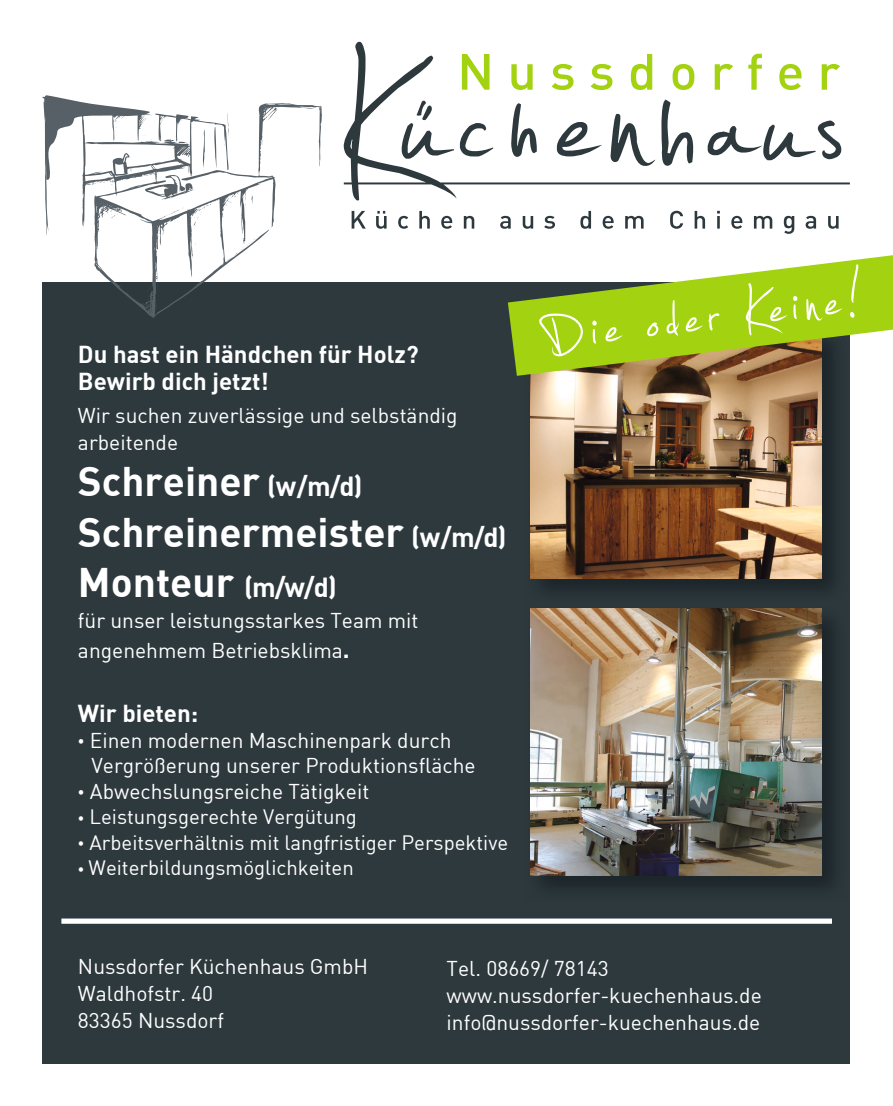
<style>
.page{position:relative;width:893px;height:1106px;background:#fff}
.page>*{position:absolute;margin:0;border:0;box-sizing:border-box;transform-origin:0 0}
.t1{font:108.3px "Jellyka Estryas Handwriting";color:#fff}
.t2{font:40.5px/50.6px "DIN Bold";color:#fff}
.t3{font:24px/27px "DIN Bold";color:#fff}
.t4{font:21px/27px "DIN";color:#fff}
.t5{font:20.4px "DIN";color:#fff}
.s1{font-size:27px}
.s2{font-family:"DIN Bold";font-size:24px}
.s3{font-family:"Kepler Std"}
</style>
<div class="page">
<div style="left:43px;top:282px;width:807px;height:781px;background:#2e393e"></div>
<svg style="left:343px;top:42px;width:507px;height:158px"></svg>
<svg style="left:462px;top:54px;width:378px;height:36px"></svg>
<svg style="left:352px;top:211px;width:487px;height:23px"></svg>
<svg style="left:43px;top:97px;width:279px;height:221px"></svg>
<div style="left:61px;top:918px;width:771px;height:5px;background:#fff"></div>
<img style="left:530px;top:608px;width:305px;height:280px">
<img style="left:530px;top:608px;width:291px;height:267px">
<img style="left:530px;top:376px;width:305px;height:215px">
<img style="left:530px;top:376px;width:291px;height:202px">
<svg style="left:508px;top:255px;width:385px;height:121px;fill:#a3d210"></svg>
<p class="t3" style="left:78px;top:339px;width:342px">Du hast ein Händchen für Holz?<br>Bewirb dich jetzt!</p>
<p class="t4" style="left:78px;top:402px;width:381px">Wir suchen zuverlässige und selbständig arbeitende</p>
<h2 class="t2" style="left:78px;top:455px;width:430px">Schreiner <span class="s1">(w/m/d)<br></span>Schreinermeister <span class="s1">(w/m/d)<br></span>Monteur <span class="s1">(m/w/d)</span></h2>
<p class="t4" style="left:78px;top:605px;width:342px;line-height:30px">für unser leistungsstarkes Team mit angenehmem Betriebsklima<span class="s2">.</span></p>
<p class="t3" style="left:78px;top:699px;width:122px">Wir bieten:</p>
<p class="t4" style="left:91px;top:727px;width:386px;line-height:25.5px;text-indent:-13px"><span class="s3">•</span> Einen modernen Maschinenpark durch<br>Vergrößerung unserer Produktionsfläche</p>
<p class="t4" style="left:78px;top:777px;width:293px"><span class="s3">•</span> Abwechslungsreiche Tätigkeit</p>
<p class="t5" style="left:78px;top:804px;width:281px"><span class="s3">•</span> Leistungsgerechte Vergütung</p>
<p class="t5" style="left:78px;top:829px;width:432px"><span class="s3">•</span> Arbeitsverhältnis mit langfristiger Perspektive</p>
<p class="t5" style="left:78px;top:855px;width:277px"><span class="s3">•</span> Weiterbildungsmöglichkeiten</p>
<h1 class="t1" style="left:538px;top:290px;width:316px;rotate:-7deg">Die oder Keine!</h1>
<p class="t4" style="left:78px;top:952px;width:292px">Nussdorfer Küchenhaus GmbH<br>Waldhofstr. 40<br>83365 Nussdorf</p>
<p class="t4" style="left:447px;top:954px;width:317px">Tel. 08669/ 78143 www.nussdorfer-kuechenhaus.de info@nussdorfer-kuechenhaus.de</p>
</div>
